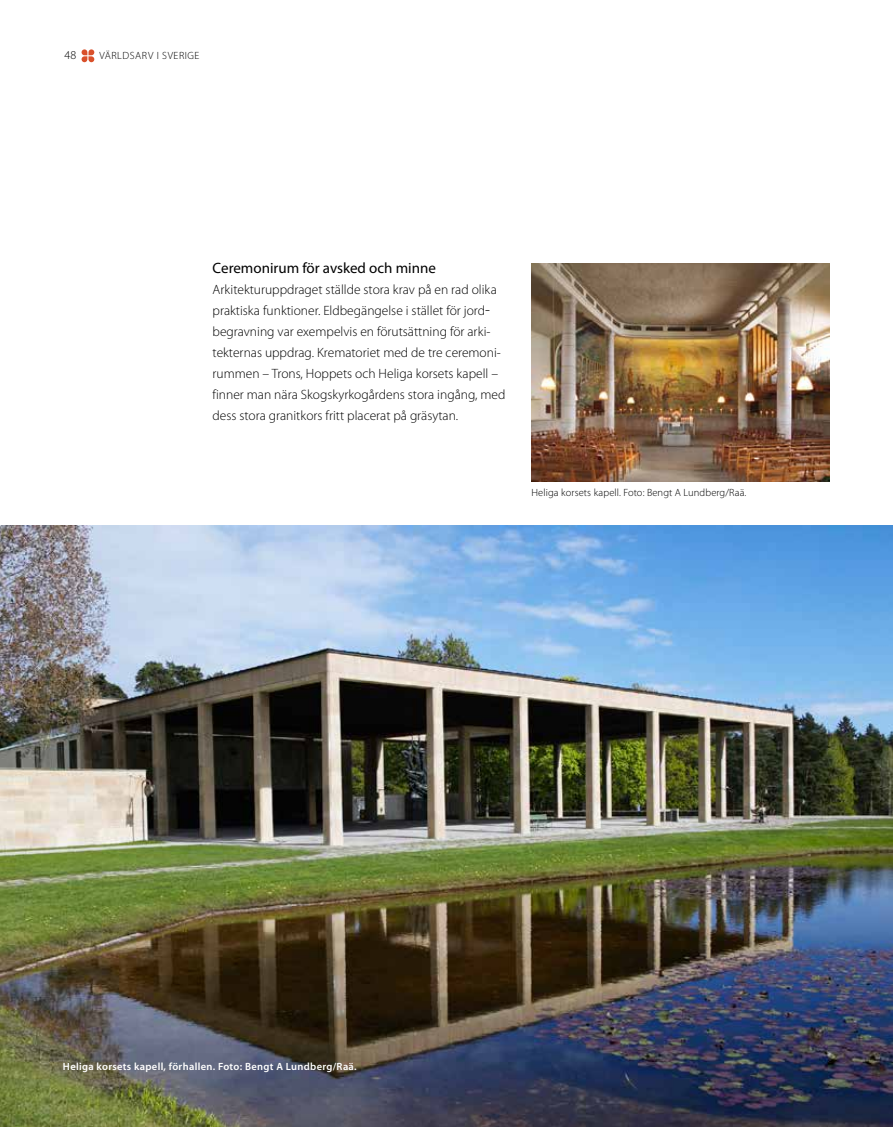
<style>
.page{position:relative;width:893px;height:1127px;background:#fff}
.page>*{position:absolute;margin:0;border:0;box-sizing:border-box;transform-origin:0 0}
.t1{font:15px "Myriad Pro";color:#000}
.t2{font:300 13.5px/21px "Myriad Pro";color:#000}
.t3{font:300 12px "Myriad Pro";color:#000}
.t4{font:600 10.5px "Myriad Pro";letter-spacing:.03em;color:#fff}
.t5{font:300 10.5px "Myriad Pro";letter-spacing:.01em;color:#000}
.t6{font:300 10.5px "Myriad Pro";letter-spacing:.05em;color:#000}
</style>
<div class="page">
<svg style="left:82px;top:49px;width:12px;height:13px"></svg>
<img style="left:531px;top:264px;width:298px;height:218px">
<img style="left:0;top:526px;width:893px;height:601px">
<p class="t3" style="left:65px;top:49px;width:13px">48</p>
<p class="t6" style="left:100px;top:50px;width:101px">VÄRLDSARV I SVERIGE</p>
<p class="t1" style="left:213px;top:259px;width:225px">Ceremonirum för avsked och minne</p>
<p class="t2" style="left:213px;top:279px;width:294px">Arkitekturuppdraget ställde stora krav på en rad olika praktiska funktioner. Eldbegängelse i stället för jord&shy;begravning var exempelvis en förutsättning för arki&shy;tekternas uppdrag. Krematoriet med de tre ceremoni&shy;rummen – Trons, Hoppets och Heliga korsets kapell – finner man nära Skogskyrkogårdens stora ingång, med dess stora granitkors fritt placerat på gräsytan.</p>
<p class="t5" style="left:531px;top:487px;width:216px">Heliga korsets kapell. Foto: Bengt A Lundberg/Raä.</p>
<p class="t4" style="left:63px;top:1060px;width:295px">Heliga korsets kapell, förhallen. Foto: Bengt A Lundberg/Raä.</p>
</div>
